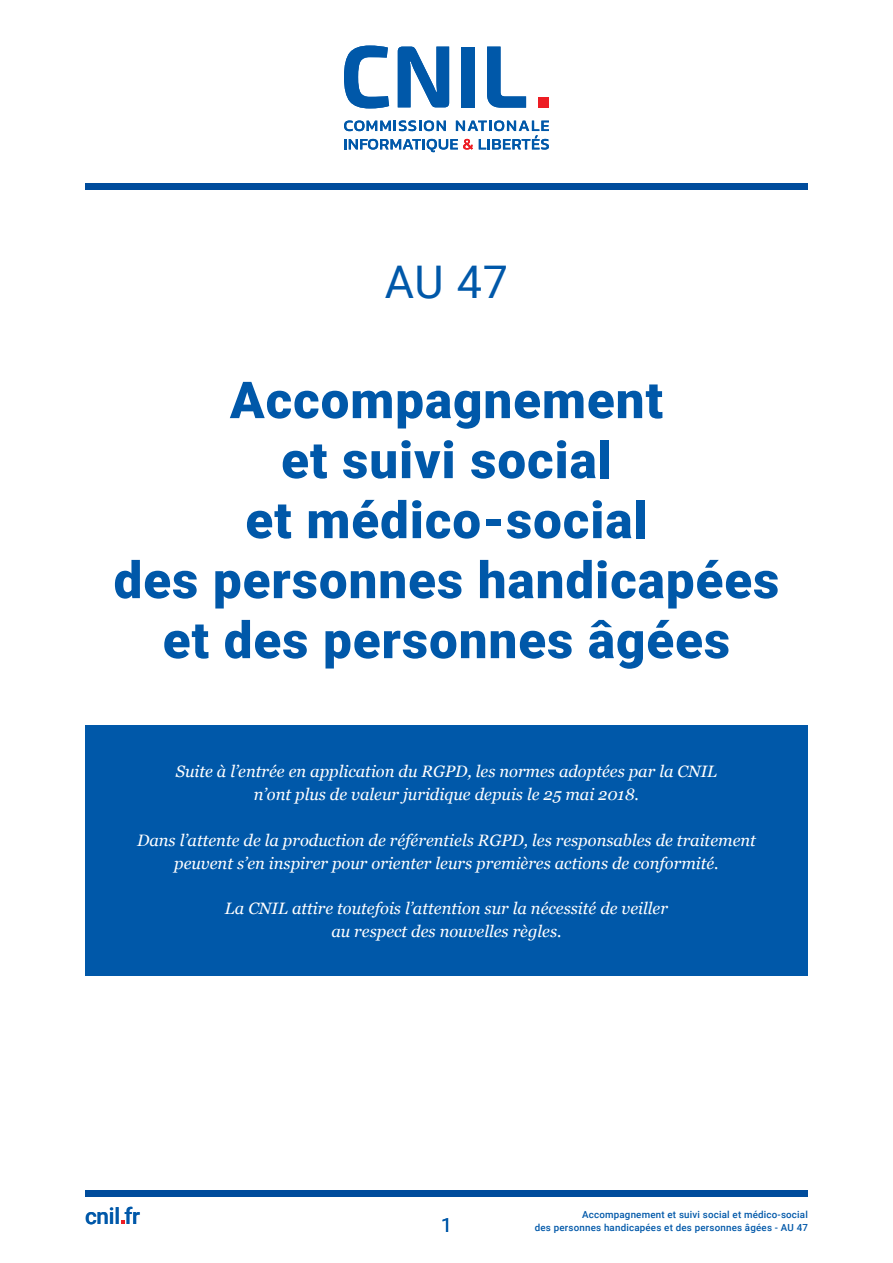
<style>
.page{position:relative;width:893px;height:1263px;background:#fff}
.page>*{position:absolute;margin:0;border:0;box-sizing:border-box;transform-origin:0 0}
.t1{font:900 51px/60px "Roboto";letter-spacing:.02em;color:#0058a9;text-align:center}
.t2{font:45px "Roboto";color:#0058a9}
.t3{font:500 22.5px "Roboto";letter-spacing:-.01em;color:#0058a9}
.t4{font:19.5px "Roboto";color:#0058a9}
.t5{font:italic 16.5px/22.8px "Georgia";color:#fff;text-align:center}
.t6{font:500 9.75px/13.5px "Roboto";letter-spacing:.02em;color:#0058a9;text-align:right}
</style>
<div class="page">
<svg style="left:121px;top:1220px;width:4px;height:4px"></svg>
<svg style="left:344px;top:120px;width:205px;height:32px"></svg>
<div style="left:538px;top:97px;width:11px;height:11px;background:#ed1d24"></div>
<svg style="left:344px;top:46px;width:45px;height:62px"></svg>
<svg style="left:398px;top:47px;width:51px;height:60px"></svg>
<div style="left:461px;top:47px;width:14px;height:60px;background:#0058a9"></div>
<svg style="left:487px;top:47px;width:39px;height:61px"></svg>
<div style="left:85px;top:726px;width:723px;height:250px;background:#0058a9"></div>
<div style="left:85px;top:1191px;width:723px;height:6px;background:#004c9c"></div>
<div style="left:85px;top:183px;width:723px;height:6px;background:#004c9c"></div>
<p class="t2" style="left:385px;top:251px;width:125px">AU 47</p>
<p class="t1" style="left:114px;top:368px;width:667px">Accompagnement<br>et suivi social<br>et médico-social<br>des personnes handicapées et des personnes âgées</p>
<p class="t5" style="left:176px;top:759px;width:543px">Suite à l’entrée en application du RGPD, les normes adoptées par la CNIL</p>
<p class="t5" style="left:254px;top:782px;width:387px">n’ont plus de valeur juridique depuis le 25 mai 2018.</p>
<p class="t5" style="left:137px;top:828px;width:620px">Dans l’attente de la production de référentiels RGPD, les responsables de traitement peuvent s’en inspirer pour orienter leurs premières actions de conformité.</p>
<p class="t5" style="left:225px;top:896px;width:444px">La CNIL attire toutefois l’attention sur la nécessité de veiller</p>
<p class="t5" style="left:331px;top:919px;width:232px">au respect des nouvelles règles.</p>
<h3 class="t3" style="left:85px;top:1200px;width:56px">cnil fr</h3>
<p class="t6" style="left:535px;top:1207px;width:275px">Accompagnement et suivi social et médico-social<br>des personnes handicapées et des personnes âgées - AU 47</p>
<p class="t4" style="left:441px;top:1211px;width:12px">1</p>
</div>
